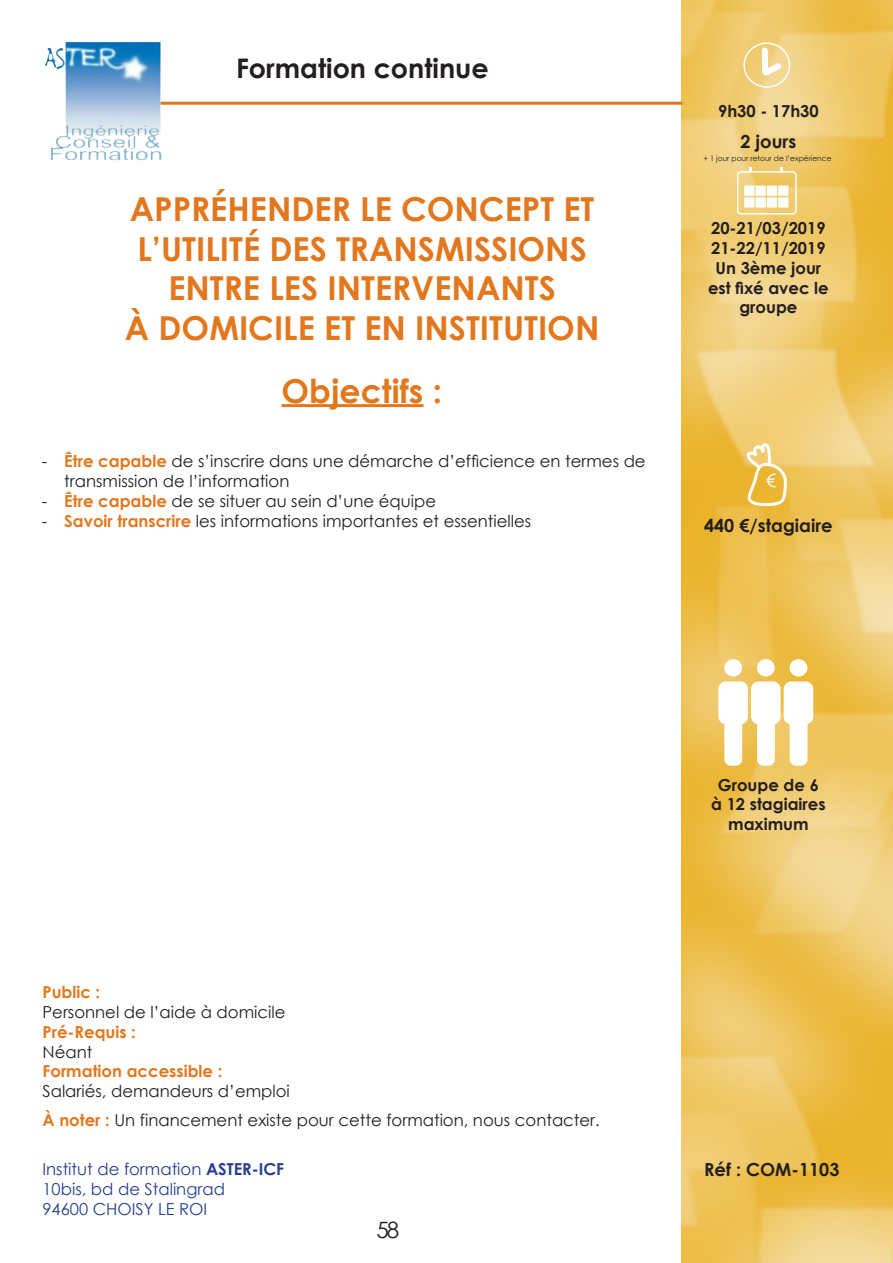
<style>
.page{position:relative;width:893px;height:1263px;background:#fff}
.page>*{position:absolute;margin:0;border:0;box-sizing:border-box;transform-origin:0 0}
.Titre{font:700 33px "Century Gothic";color:#e3771d}
.sous-titre{font:700 33px "Century Gothic";color:#e3771d}
.t1{font:700 27px "Century Gothic";color:#231f20}
.t2{font:22.5px "Century Gothic";color:#231f20}
.t3{font:700 18px "Century Gothic";color:#231f20}
.t4{font:18px "Century Gothic";color:#fff}
.texte-objectif{font:16.5px/19.8px "Century Gothic";color:#231f20}
.t5{font:16.5px/19.8px "Century Gothic";color:#253f8e}
.Important{font:16.5px "Century Gothic";color:#231f20}
.Notes{font:16.5px "Century Gothic";color:#231f20}
.Dates{font:700 16.5px/19.8px "Century Gothic";color:#231f20;text-align:center}
.texte-objectif-2{font:700 16.5px/19.8px "Century Gothic";color:#231f20;text-align:center}
.Notes-2{font:700 16.5px "Century Gothic";color:#e3771d}
.Important-2{font:7.5px "Century Gothic";color:#231f20}
.s1{font-weight:700;color:#e3771d}
.s2{font-weight:700}
</style>
<div class="page">
<img style="left:682px;top:0;width:211px;height:1263px">
<svg style="left:747px;top:444px;width:42px;height:65px"></svg>
<div style="left:737px;top:171px;width:60px;height:44px;border:2px solid #fff;border-radius:3px"></div>
<div style="left:745px;top:186px;width:9px;height:9px;background:#fff"></div>
<div style="left:744px;top:186px;width:10px;height:10px;border:2px solid #fff"></div>
<div style="left:756px;top:186px;width:9px;height:9px;background:#fff"></div>
<div style="left:755px;top:186px;width:11px;height:10px;border:2px solid #fff"></div>
<div style="left:768px;top:186px;width:8px;height:9px;background:#fff"></div>
<div style="left:767px;top:186px;width:10px;height:10px;border:2px solid #fff"></div>
<div style="left:779px;top:186px;width:9px;height:9px;background:#fff"></div>
<div style="left:778px;top:186px;width:10px;height:10px;border:2px solid #fff"></div>
<div style="left:745px;top:198px;width:9px;height:9px;background:#fff"></div>
<div style="left:744px;top:197px;width:10px;height:11px;border:2px solid #fff"></div>
<div style="left:756px;top:198px;width:9px;height:9px;background:#fff"></div>
<div style="left:755px;top:197px;width:11px;height:11px;border:2px solid #fff"></div>
<div style="left:768px;top:198px;width:8px;height:9px;background:#fff"></div>
<div style="left:767px;top:197px;width:10px;height:11px;border:2px solid #fff"></div>
<div style="left:779px;top:198px;width:9px;height:9px;background:#fff"></div>
<div style="left:778px;top:197px;width:10px;height:11px;border:2px solid #fff"></div>
<div style="left:725px;top:660px;width:16px;height:16px;background:#fff;border-radius:50%"></div>
<div style="left:724px;top:659px;width:18px;height:17px;border:2px solid #fff;border-radius:50%"></div>
<div style="left:758px;top:660px;width:16px;height:16px;background:#fff;border-radius:50%"></div>
<div style="left:757px;top:659px;width:18px;height:17px;border:2px solid #fff;border-radius:50%"></div>
<div style="left:790px;top:660px;width:17px;height:16px;background:#fff;border-radius:50%"></div>
<div style="left:789px;top:659px;width:18px;height:17px;border:2px solid #fff;border-radius:50%"></div>
<svg style="left:718px;top:681px;width:96px;height:85px"></svg>
<hr style="left:159px;top:102px;width:523px;height:3px;background:#e3771d">
<div style="left:743px;top:43px;width:47px;height:45px;border:2px solid #fff;border-radius:50%"></div>
<svg style="left:758px;top:44px;width:28px;height:37px"></svg>
<img style="left:45px;top:43px;width:117px;height:118px">
<hr style="left:282px;top:404px;width:141px;height:3px;background:#e3771d">
<h2 class="t1" style="left:236px;top:48px;width:254px">Formation continue</h2>
<p class="Titre" style="left:130px;top:184px;width:466px">APPRÉHENDER LE CONCEPT ET</p>
<p class="Titre" style="left:137px;top:224px;width:451px">L’UTILITÉ DES TRANSMISSIONS</p>
<p class="Titre" style="left:168px;top:263px;width:389px">ENTRE LES INTERVENANTS</p>
<p class="Titre" style="left:125px;top:303px;width:476px">À DOMICILE ET EN INSTITUTION</p>
<p class="sous-titre" style="left:282px;top:365px;width:162px">Objectifs :</p>
<p class="texte-objectif" style="left:64px;top:451px;width:583px;text-indent:-23px">- <span class="s1">Être capable</span> de s’inscrire dans une démarche d’efficience en termes de transmission de l’information</p>
<p class="texte-objectif" style="left:42px;top:491px;width:396px">- <span class="s1">Être capable</span> de se situer au sein d’une équipe</p>
<p class="texte-objectif" style="left:42px;top:510px;width:491px">- <span class="s1">Savoir transcrire</span> les informations importantes et essentielles</p>
<p class="texte-objectif-2" style="left:718px;top:100px;width:102px">9h30 - 17h30</p>
<p class="t3" style="left:740px;top:128px;width:57px">2 jours</p>
<p class="Important-2" style="left:703px;top:153px;width:130px">+ 1 jour pour retour de l’expérience</p>
<p class="Dates" style="left:711px;top:217px;width:116px">20-21/03/2019</p>
<p class="Dates" style="left:711px;top:237px;width:116px">21-22/11/2019</p>
<p class="Dates" style="left:708px;top:257px;width:122px">Un 3ème jour est fixé avec le groupe</p>
<p class="t4" style="left:766px;top:468px;width:11px">€</p>
<p class="t3" style="left:704px;top:512px;width:130px">440 €/stagiaire</p>
<p class="Notes-2" style="left:43px;top:979px;width:59px">Public :</p>
<p class="Notes" style="left:43px;top:1000px;width:244px">Personnel de l’aide à domicile</p>
<p class="Notes-2" style="left:43px;top:1019px;width:95px">Pré-Requis :</p>
<p class="Notes" style="left:43px;top:1040px;width:51px">Néant</p>
<p class="Notes-2" style="left:43px;top:1059px;width:181px">Formation accessible :</p>
<p class="Notes" style="left:43px;top:1080px;width:249px">Salariés, demandeurs d’emploi</p>
<p class="Important" style="left:43px;top:1108px;width:559px"><span class="s1">À noter :</span> Un financement existe pour cette formation, nous contacter.</p>
<p class="t5" style="left:43px;top:1159px;width:243px">Institut de formation <span class="s2">ASTER-ICF<br></span>10bis, bd de Stalingrad<br>94600 CHOISY LE ROI</p>
<h3 class="t2" style="left:376px;top:1214px;width:24px">58</h3>
<p class="texte-objectif-2" style="left:711px;top:774px;width:116px">Groupe de 6 à 12 stagiaires maximum</p>
<p class="t3" style="left:704px;top:1156px;width:137px">Réf : COM-1103</p>
</div>
